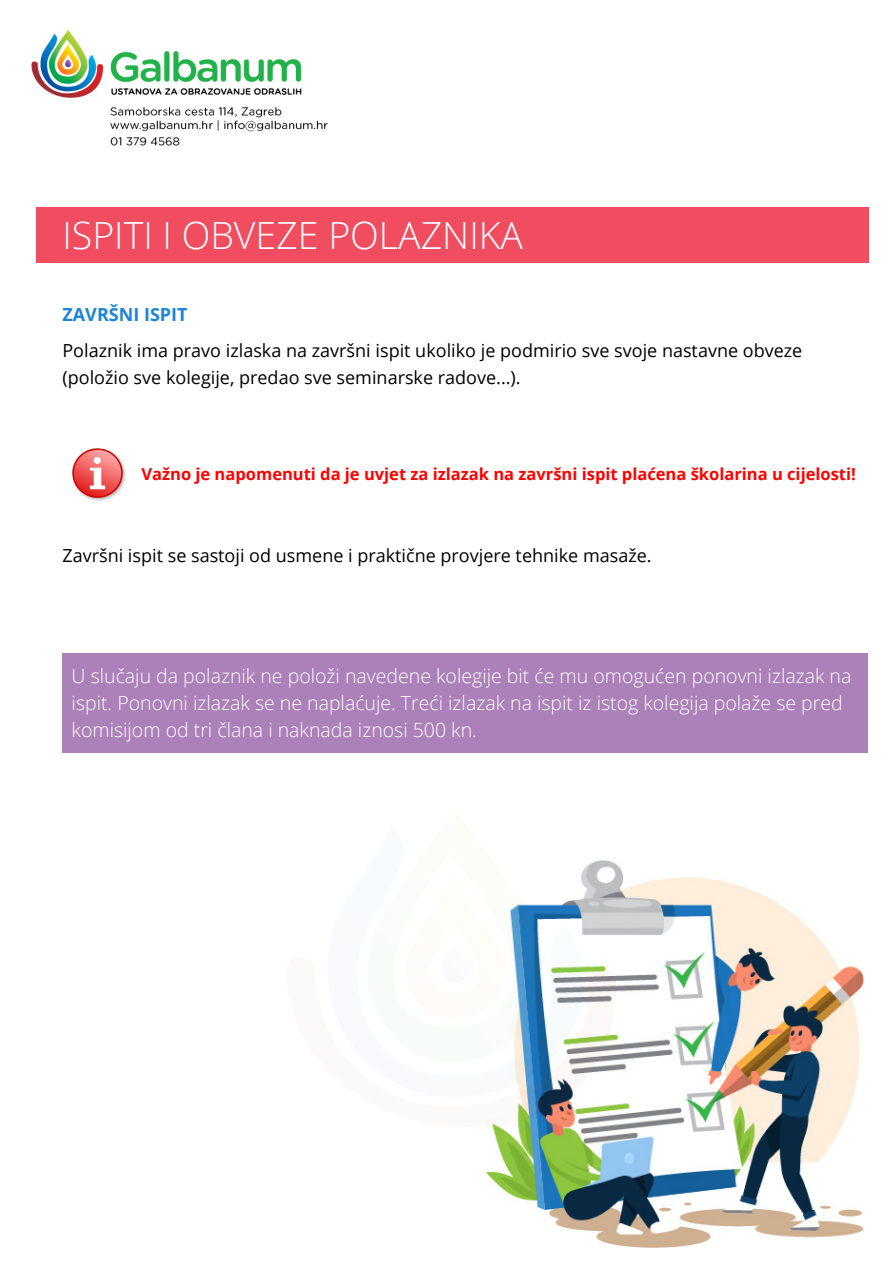
<style>
.page{position:relative;width:893px;height:1263px;background:#fff}
.page>*{position:absolute;margin:0;border:0;box-sizing:border-box;transform-origin:0 0}
.t1{font:300 37.5px "Open Sans";color:#fff}
.t2{font:300 19.5px/27px "Open Sans";color:#fff}
.t3{font:18px/27px "Open Sans";color:#000}
.t4{font:700 18px "Open Sans";color:#1b84d5}
.t5{font:700 16.5px "Open Sans";color:#f00}
</style>
<div class="page">
<div style="left:36px;top:207px;width:832px;height:55px;background:#f04e60"></div>
<img style="left:72px;top:448px;width:54px;height:53px">
<div style="left:62px;top:653px;width:806px;height:99px;background:#ac81b9"></div>
<img style="left:486px;top:877px;width:378px;height:371px">
<img style="left:31px;top:29px;width:297px;height:117px">
<img style="left:486px;top:860px;width:149px;height:283px">
<p class="t1" style="left:62px;top:210px;width:462px">ISPITI I OBVEZE POLAZNIKA</p>
<p class="t4" style="left:62px;top:302px;width:127px">ZAVRŠNI ISPIT</p>
<p class="t3" style="left:62px;top:337px;width:741px">Polaznik ima pravo izlaska na završni ispit ukoliko je podmirio sve svoje nastavne obveze (položio sve kolegije, predao sve seminarske radove...).</p>
<p class="t5" style="left:141px;top:462px;width:716px">Važno je napomenuti da je uvjet za izlazak na završni ispit plaćena školarina u cijelosti!</p>
<p class="t3" style="left:62px;top:542px;width:591px">Završni ispit se sastoji od usmene i praktične provjere tehnike masaže.</p>
<p class="t2" style="left:72px;top:662px;width:781px">U slučaju da polaznik ne položi navedene kolegije bit će mu omogućen ponovni izlazak na ispit. Ponovni izlazak se ne naplaćuje. Treći izlazak na ispit iz istog kolegija polaže se pred komisijom od tri člana i naknada iznosi 500 kn.</p>
</div>
